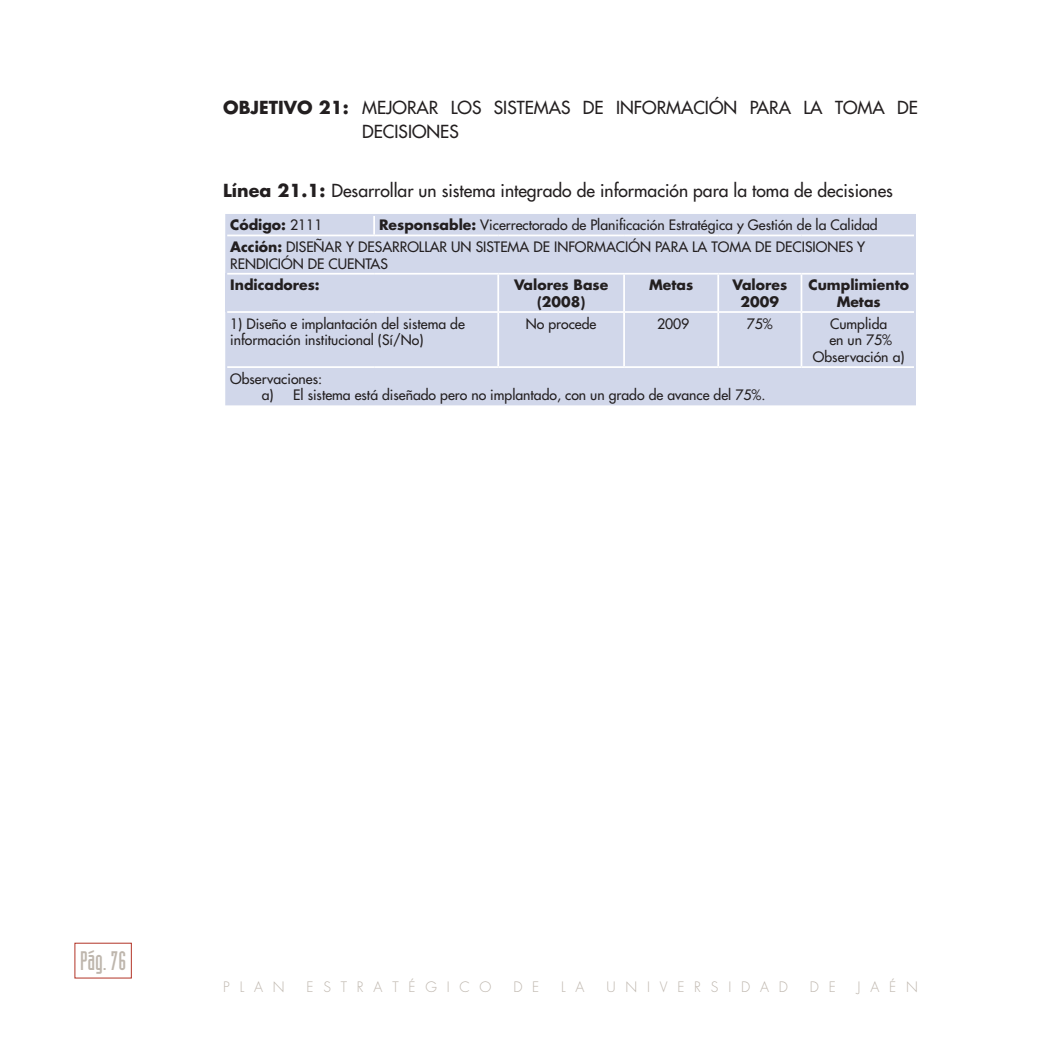
<style>
.page{position:relative;width:1042px;height:1042px;background:#fff}
.page>*{position:absolute;margin:0;border:0;box-sizing:border-box;transform-origin:0 0}
.t1{font:26.25px "Industria LT Std Solid";color:#beb6ad}
.t2{font:500 17.5px/24.5px "Futura Std";color:#231f20}
.t3{font:500 14px/16.8px "Futura Std";color:#231f20}
.t4{font:700 14px/16.8px "Futura Std";color:#231f20;text-align:center}
.t5{font:300 14px "Futura Std";letter-spacing:.7em;color:#beb6ad}
.s1{font-weight:700}
.s2{font-weight:500}
</style>
<div class="page">
<div style="left:225px;top:214px;width:691px;height:191px;background:#d1d7ea"></div>
<div style="left:225px;top:274px;width:273px;height:38px;background:#d1d7ea"></div>
<svg style="left:373px;top:216px;width:2px;height:19px"></svg>
<hr style="left:227px;top:235px;width:147px;height:1px;background:#fff">
<hr style="left:374px;top:235px;width:124px;height:1px;background:#fff">
<hr style="left:498px;top:235px;width:126px;height:1px;background:#fff">
<hr style="left:624px;top:235px;width:94px;height:1px;background:#fff">
<hr style="left:718px;top:235px;width:83px;height:1px;background:#fff">
<hr style="left:801px;top:235px;width:113px;height:1px;background:#fff">
<hr style="left:227px;top:273px;width:147px;height:2px;background:#fff">
<hr style="left:374px;top:273px;width:124px;height:2px;background:#fff">
<hr style="left:498px;top:273px;width:126px;height:2px;background:#fff">
<hr style="left:497px;top:275px;width:2px;height:36px;background:#fff">
<hr style="left:624px;top:273px;width:94px;height:2px;background:#fff">
<hr style="left:623px;top:275px;width:2px;height:36px;background:#fff">
<hr style="left:718px;top:273px;width:83px;height:2px;background:#fff">
<hr style="left:717px;top:275px;width:2px;height:36px;background:#fff">
<hr style="left:801px;top:273px;width:113px;height:2px;background:#fff">
<hr style="left:800px;top:275px;width:2px;height:36px;background:#fff">
<hr style="left:227px;top:311px;width:147px;height:2px;background:#fff">
<hr style="left:374px;top:311px;width:124px;height:2px;background:#fff">
<hr style="left:498px;top:311px;width:126px;height:2px;background:#fff">
<hr style="left:497px;top:313px;width:2px;height:53px;background:#fff">
<hr style="left:624px;top:311px;width:94px;height:2px;background:#fff">
<hr style="left:623px;top:313px;width:2px;height:53px;background:#fff">
<hr style="left:718px;top:311px;width:83px;height:2px;background:#fff">
<hr style="left:717px;top:313px;width:2px;height:53px;background:#fff">
<hr style="left:801px;top:311px;width:113px;height:2px;background:#fff">
<hr style="left:800px;top:313px;width:2px;height:53px;background:#fff">
<hr style="left:227px;top:366px;width:147px;height:2px;background:#fff">
<hr style="left:374px;top:366px;width:124px;height:2px;background:#fff">
<hr style="left:498px;top:366px;width:126px;height:2px;background:#fff">
<hr style="left:624px;top:366px;width:94px;height:2px;background:#fff">
<hr style="left:718px;top:366px;width:83px;height:2px;background:#fff">
<hr style="left:801px;top:366px;width:113px;height:2px;background:#fff">
<p class="t2" style="left:362px;top:95px;width:557px;text-indent:-139px"><span class="s1">OBJETIVO 21:</span> MEJORAR LOS SISTEMAS DE INFORMACIÓN PARA LA TOMA DE<br>DECISIONES</p>
<p class="t2" style="left:223px;top:178px;width:671px"><span class="s1">Línea 21.1:</span> Desarrollar un sistema integrado de información para la toma de decisiones</p>
<p class="t4" style="left:230px;top:217px;width:94px">Código: <span class="s2">2111</span></p>
<p class="t3" style="left:230px;top:215px;width:649px;line-height:21.5px;text-indent:149px"><span class="s1">Responsable:</span> Vicerrectorado de Planificación Estratégica y Gestión de la Calidad<br><span class="s1">Acción:</span> DISEÑAR Y DESARROLLAR UN SISTEMA DE INFORMACIÓN PARA LA TOMA DE DECISIONES Y</p>
<p class="t3" style="left:230px;top:255px;width:159px">RENDICIÓN DE CUENTAS</p>
<p class="t4" style="left:230px;top:276px;width:91px">Indicadores:</p>
<p class="t4" style="left:514px;top:276px;width:96px">Valores Base (2008)</p>
<p class="t4" style="left:649px;top:276px;width:46px">Metas</p>
<p class="t4" style="left:732px;top:276px;width:56px">Valores<br>2009</p>
<p class="t4" style="left:808px;top:276px;width:102px">Cumplimiento<br>Metas</p>
<p class="t3" style="left:230px;top:315px;width:236px">1) Diseño e implantación del sistema de información institucional (Sí/No)</p>
<p class="t3" style="left:526px;top:315px;width:72px">No procede</p>
<p class="t3" style="left:657px;top:315px;width:34px">2009</p>
<p class="t3" style="left:747px;top:315px;width:28px">75%</p>
<p class="t3" style="left:813px;top:315px;width:93px;text-align:center">Cumplida<br>en un 75%<br>Observación a)</p>
<p class="t3" style="left:262px;top:370px;width:505px;text-indent:-32px">Observaciones:<br>a) El sistema está diseñado pero no implantado, con un grado de avance del 75%.</p>
<h1 class="t1" style="left:80px;top:946px;width:48px">Pág. 76</h1>
<p class="t5" style="left:223px;top:978px;width:63px">PLAN</p>
<p class="t5" style="left:306px;top:978px;width:186px">ESTRATÉGICO</p>
<p class="t5" style="left:513px;top:978px;width:28px">D E</p>
<p class="t5" style="left:561px;top:978px;width:25px">L A</p>
<p class="t5" style="left:606px;top:978px;width:183px">UNIVERSIDAD</p>
<p class="t5" style="left:810px;top:978px;width:28px">D E</p>
<p class="t5" style="left:857px;top:978px;width:62px">JAÉN</p>
</div>
